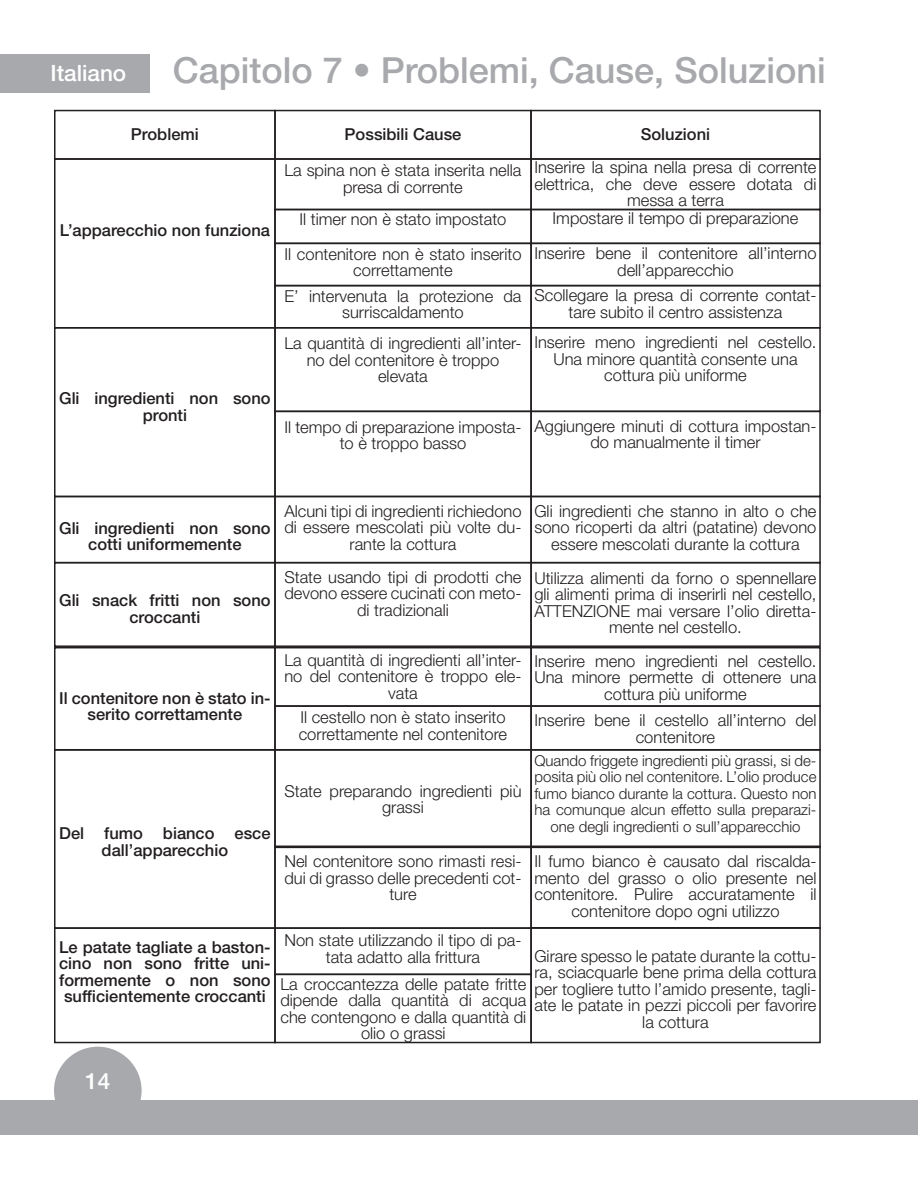
<style>
.page{position:relative;width:918px;height:1188px;background:#fff}
.page>*{position:absolute;margin:0;border:0;box-sizing:border-box;transform-origin:0 0}
.Paragraph_Style_1{font:500 36px "Helvetica Neue LT Std";color:#a8a9ad}
.t1{font:500 22.5px "Helvetica Neue LT Std";color:#fff}
.Paragraph_Style_4{font:300 16.5px/16.5px "Helvetica Neue LT Std";color:#231f20;text-align:center}
.Paragraph_Style_4-2{font:500 16.5px/16.5px "Helvetica Neue LT Std";color:#231f20;text-align:center}
.Paragraph_Style_4-3{font:300 15px/16.5px "Helvetica Neue LT Std";color:#231f20;text-align:center}
</style>
<div class="page">
<div style="left:0;top:1100px;width:918px;height:34px;background:#a8a9ad"></div>
<div style="left:0;top:54px;width:150px;height:38px;background:#a8a9ad"></div>
<div style="left:54px;top:1047px;width:88px;height:87px;background:#a8a9ad;border-radius:50%"></div>
<div style="left:54px;top:110px;width:222px;height:50px;border:2px solid #231f20"></div>
<div style="left:54px;top:158px;width:222px;height:170px;border:2px solid #231f20"></div>
<div style="left:54px;top:327px;width:222px;height:170px;border:2px solid #231f20"></div>
<div style="left:54px;top:647px;width:222px;height:104px;border:2px solid #231f20"></div>
<div style="left:54px;top:749px;width:222px;height:180px;border:2px solid #231f20"></div>
<div style="left:54px;top:927px;width:222px;height:116px;border:2px solid #231f20"></div>
<div style="left:54px;top:496px;width:222px;height:67px;border:2px solid #231f20"></div>
<div style="left:54px;top:562px;width:222px;height:85px;border:2px solid #231f20"></div>
<div style="left:274px;top:110px;width:258px;height:50px;border:2px solid #231f20"></div>
<div style="left:274px;top:158px;width:258px;height:52px;border:2px solid #231f20"></div>
<div style="left:274px;top:327px;width:258px;height:85px;border:2px solid #231f20"></div>
<div style="left:274px;top:647px;width:258px;height:60px;border:2px solid #231f20"></div>
<div style="left:274px;top:749px;width:258px;height:99px;border:2px solid #231f20"></div>
<div style="left:274px;top:562px;width:258px;height:85px;border:2px solid #231f20"></div>
<div style="left:530px;top:327px;width:291px;height:85px;border:2px solid #231f20"></div>
<div style="left:530px;top:647px;width:291px;height:60px;border:2px solid #231f20"></div>
<div style="left:530px;top:749px;width:291px;height:99px;border:2px solid #231f20"></div>
<div style="left:530px;top:562px;width:291px;height:85px;border:2px solid #231f20"></div>
<div style="left:274px;top:411px;width:258px;height:86px;border:2px solid #231f20"></div>
<div style="left:530px;top:411px;width:291px;height:86px;border:2px solid #231f20"></div>
<div style="left:274px;top:209px;width:258px;height:35px;border:2px solid #231f20"></div>
<div style="left:274px;top:705px;width:258px;height:46px;border:2px solid #231f20"></div>
<div style="left:274px;top:846px;width:258px;height:83px;border:2px solid #231f20"></div>
<div style="left:274px;top:974px;width:258px;height:69px;border:2px solid #231f20"></div>
<div style="left:530px;top:209px;width:291px;height:35px;border:2px solid #231f20"></div>
<div style="left:530px;top:705px;width:291px;height:46px;border:2px solid #231f20"></div>
<div style="left:530px;top:846px;width:291px;height:83px;border:2px solid #231f20"></div>
<div style="left:530px;top:927px;width:291px;height:116px;border:2px solid #231f20"></div>
<div style="left:274px;top:285px;width:258px;height:43px;border:2px solid #231f20"></div>
<div style="left:530px;top:285px;width:291px;height:43px;border:2px solid #231f20"></div>
<div style="left:530px;top:110px;width:291px;height:50px;border:2px solid #231f20"></div>
<p class="t1" style="left:50px;top:59px;width:77px">Italiano</p>
<p class="Paragraph_Style_1" style="left:173px;top:48px;width:654px">Capitolo 7 • Problemi, Cause, Soluzioni</p>
<p class="Paragraph_Style_4-2" style="left:131px;top:125px;width:69px">Problemi</p>
<p class="Paragraph_Style_4-2" style="left:345px;top:125px;width:118px">Possibili Cause</p>
<p class="Paragraph_Style_4-2" style="left:641px;top:125px;width:71px">Soluzioni</p>
<p class="Paragraph_Style_4-2" style="left:60px;top:221px;width:212px">L’apparecchio non funziona</p>
<p class="Paragraph_Style_4-2" style="left:59px;top:390px;width:213px">Gli ingredienti non sono pronti</p>
<p class="Paragraph_Style_4" style="left:284px;top:162px;width:239px">La spina non è stata inserita nella presa di corrente</p>
<p class="Paragraph_Style_4" style="left:534px;top:159px;width:284px">Inserire la spina nella presa di corrente elettrica, che deve essere dotata di messa a terra</p>
<p class="Paragraph_Style_4" style="left:300px;top:210px;width:208px">Il timer non è stato impostato</p>
<p class="Paragraph_Style_4" style="left:553px;top:210px;width:247px">Impostare il tempo di preparazione</p>
<p class="Paragraph_Style_4" style="left:284px;top:245px;width:239px">Il contenitore non è stato inserito correttamente</p>
<p class="Paragraph_Style_4" style="left:534px;top:245px;width:284px">Inserire bene il contenitore all’interno dell’apparecchio</p>
<p class="Paragraph_Style_4" style="left:284px;top:287px;width:239px">E’ intervenuta la protezione da surriscaldamento</p>
<p class="Paragraph_Style_4" style="left:534px;top:287px;width:284px">Scollegare la presa di corrente contat&shy;tare subito il centro assistenza</p>
<p class="Paragraph_Style_4" style="left:284px;top:335px;width:239px">La quantità di ingredienti all’inter&shy;no del contenitore è troppo</p>
<p class="Paragraph_Style_4" style="left:378px;top:368px;width:51px">elevata</p>
<p class="Paragraph_Style_4" style="left:534px;top:334px;width:284px">Inserire meno ingredienti nel cestello.<br>Una minore quantità consente una</p>
<p class="Paragraph_Style_4" style="left:604px;top:367px;width:144px">cottura più uniforme</p>
<p class="Paragraph_Style_4" style="left:284px;top:418px;width:239px">Il tempo di preparazione imposta&shy;to è troppo basso</p>
<p class="Paragraph_Style_4" style="left:534px;top:417px;width:284px">Aggiungere minuti di cottura impostan&shy;do manualmente il timer</p>
<p class="Paragraph_Style_4-2" style="left:59px;top:519px;width:213px">Gli ingredienti non sono cotti uniformemente</p>
<p class="Paragraph_Style_4-2" style="left:59px;top:592px;width:213px">Gli snack fritti non sono croccanti</p>
<p class="Paragraph_Style_4-2" style="left:59px;top:689px;width:213px">Il contenitore non è stato in&shy;serito correttamente</p>
<p class="Paragraph_Style_4-2" style="left:59px;top:825px;width:213px">Del fumo bianco esce dall’apparecchio</p>
<p class="Paragraph_Style_4-2" style="left:59px;top:939px;width:213px;text-align:justify">Le patate tagliate a baston&shy;cino non sono fritte uni&shy;formemente o non sono sufficientemente croccanti</p>
<p class="Paragraph_Style_4" style="left:284px;top:503px;width:239px">Alcuni tipi di ingredienti richiedono di essere mescolati più volte du&shy;rante la cottura</p>
<p class="Paragraph_Style_4" style="left:284px;top:568px;width:239px">State usando tipi di prodotti che devono essere cucinati con meto&shy;di tradizionali</p>
<p class="Paragraph_Style_4" style="left:284px;top:651px;width:239px">La quantità di ingredienti all’inter&shy;no del contenitore è troppo ele&shy;vata</p>
<p class="Paragraph_Style_4" style="left:300px;top:709px;width:207px">Il cestello non è stato inserito</p>
<p class="Paragraph_Style_4" style="left:299px;top:725px;width:210px">correttamente nel contenitore</p>
<p class="Paragraph_Style_4" style="left:284px;top:782px;width:239px">State preparando ingredienti più grassi</p>
<p class="Paragraph_Style_4" style="left:284px;top:853px;width:239px">Nel contenitore sono rimasti resi&shy;dui di grasso delle precedenti cot&shy;ture</p>
<p class="Paragraph_Style_4" style="left:284px;top:932px;width:239px">Non state utilizzando il tipo di pa&shy;tata adatto alla frittura</p>
<p class="Paragraph_Style_4" style="left:280px;top:975px;width:247px">La croccantezza delle patate fritte dipende dalla quantità di acqua che contengono e dalla quantità di olio o grassi</p>
<p class="Paragraph_Style_4" style="left:534px;top:503px;width:284px">Gli ingredienti che stanno in alto o che sono ricoperti da altri (patatine) devono essere mescolati durante la cottura</p>
<p class="Paragraph_Style_4" style="left:534px;top:569px;width:284px">Utilizza alimenti da forno o spennellare gli alimenti prima di inserirli nel cestello, ATTENZIONE mai versare l’olio diretta&shy;mente nel cestello.</p>
<p class="Paragraph_Style_4" style="left:534px;top:652px;width:284px">Inserire meno ingredienti nel cestello.<br>Una minore permette di ottenere una cottura più uniforme</p>
<p class="Paragraph_Style_4" style="left:534px;top:712px;width:284px">Inserire bene il cestello all’interno del contenitore</p>
<p class="Paragraph_Style_4-3" style="left:534px;top:752px;width:284px">Quando friggete ingredienti più grassi, si de&shy;posita più olio nel contenitore. L’olio produce fumo bianco durante la cottura. Questo non ha comunque alcun effetto sulla preparazi&shy;one degli ingredienti o sull’apparecchio</p>
<p class="Paragraph_Style_4" style="left:534px;top:853px;width:284px">Il fumo bianco è causato dal riscalda&shy;mento del grasso o olio presente nel contenitore. Pulire accuratamente il contenitore dopo ogni utilizzo</p>
<p class="Paragraph_Style_4" style="left:534px;top:947px;width:284px">Girare spesso le patate durante la cottu&shy;ra, sciacquarle bene prima della cottura per togliere tutto l’amido presente, tagli&shy;ate le patate in pezzi piccoli per favorire la cottura</p>
<h2 class="t1" style="left:85px;top:1067px;width:27px">14</h2>
</div>
